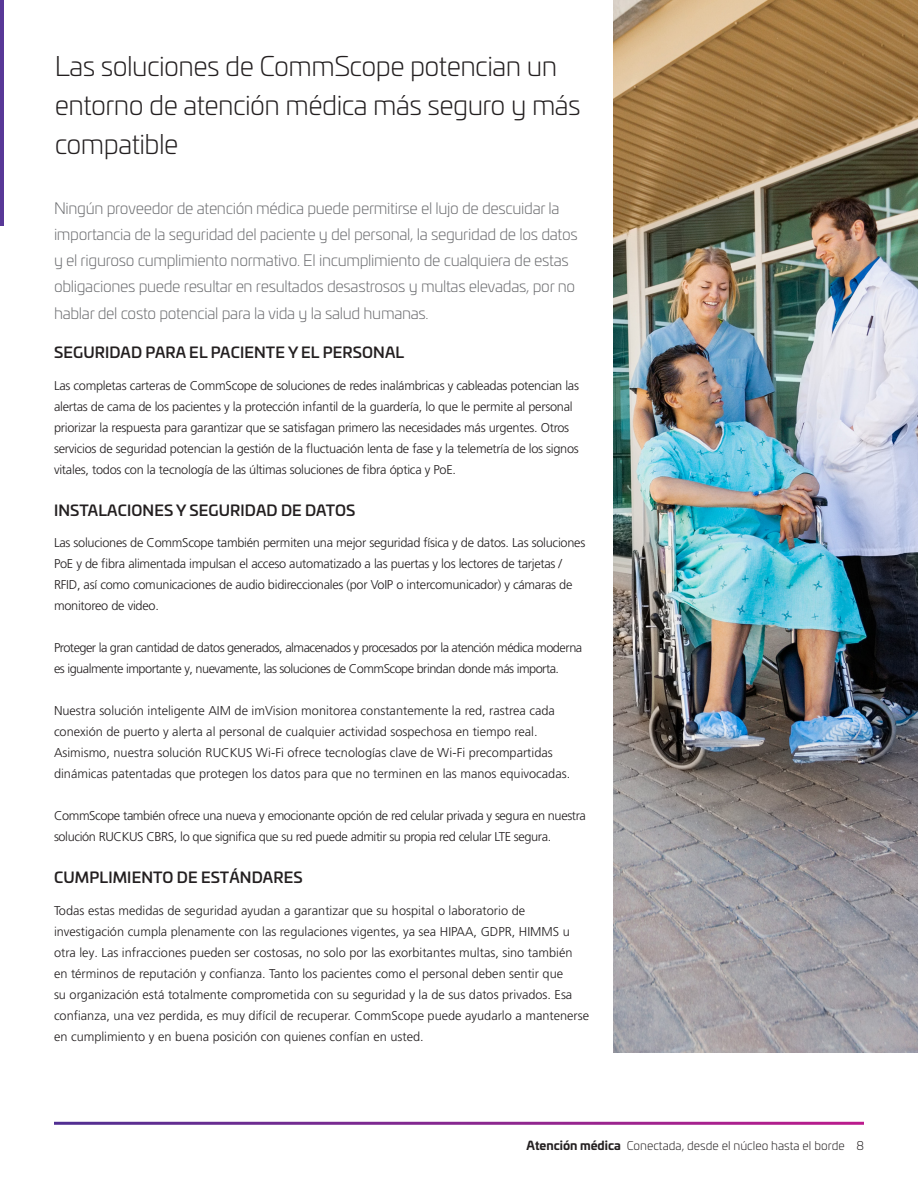
<style>
.page{position:relative;width:918px;height:1188px;background:#fff}
.page>*{position:absolute;margin:0;border:0;box-sizing:border-box;transform-origin:0 0}
.Main_Headline_18pt{font:300 27px/39px "Univia Pro";letter-spacing:-.02em;color:#231f20}
.Intro_body_11pt{font:300 15.75px/26.2px "Univia Pro";letter-spacing:-.02em;color:#6c6d70}
.Subhead_10pt_all_cap{font:500 15px "Univia Pro";letter-spacing:.01em;color:#231f20}
.Body_text_9pt{font:300 12.75px/21px "Frutiger LT Pro";letter-spacing:-.02em;color:#231f20}
.Body_text_9pt-2{font:300 12.75px/21px "Frutiger LT Pro";color:#231f20}
.Body_text_9pt-3{font:300 12.75px/21px "Frutiger LT Pro";letter-spacing:-.04em;color:#231f20}
.t1{font:300 12px "Univia Pro";color:#231f20}
.s1{font-weight:700}
</style>
<div class="page">
<hr style="left:0;top:0;width:3px;height:226px;background:#583897">
<img style="left:613px;top:0;width:305px;height:1053px">
<p class="Main_Headline_18pt" style="left:55px;top:45px;width:527px">Las soluciones de CommScope potencian un entorno de atención médica más seguro y más compatible</p>
<p class="Intro_body_11pt" style="left:54px;top:194px;width:525px">Ningún proveedor de atención médica puede permitirse el lujo de descuidar la importancia de la seguridad del paciente y del personal, la seguridad de los datos y el riguroso cumplimiento normativo. El incumplimiento de cualquiera de estas obligaciones puede resultar en resultados desastrosos y multas elevadas, por no hablar del costo potencial para la vida y la salud humanas.</p>
<p class="Subhead_10pt_all_cap" style="left:54px;top:341px;width:352px">SEGURIDAD PARA EL PACIENTE Y EL PERSONAL</p>
<p class="Body_text_9pt" style="left:54px;top:375px;width:527px">Las completas carteras de CommScope de soluciones de redes inalámbricas y cableadas potencian las alertas de cama de los pacientes y la protección infantil de la guardería, lo que le permite al personal priorizar la respuesta para garantizar que se satisfagan primero las necesidades más urgentes. Otros servicios de seguridad potencian la gestión de la fluctuación lenta de fase y la telemetría de los signos vitales, todos con la tecnología de las últimas soluciones de fibra óptica y PoE.</p>
<p class="Subhead_10pt_all_cap" style="left:54px;top:499px;width:303px">INSTALACIONES Y SEGURIDAD DE DATOS</p>
<p class="Body_text_9pt" style="left:54px;top:533px;width:533px">Las soluciones de CommScope también permiten una mejor seguridad física y de datos. Las soluciones PoE y de fibra alimentada impulsan el acceso automatizado a las puertas y los lectores de tarjetas / RFID, así como comunicaciones de audio bidireccionales (por VoIP o intercomunicador) y cámaras de monitoreo de video.</p>
<p class="Body_text_9pt-3" style="left:54px;top:638px;width:530px">Proteger la gran cantidad de datos generados, almacenados y procesados por la atención médica moderna es igualmente importante y, nuevamente, las soluciones de CommScope brindan donde más importa.</p>
<p class="Body_text_9pt-2" style="left:54px;top:701px;width:518px">Nuestra solución inteligente AIM de imVision monitorea constantemente la red, rastrea cada conexión de puerto y alerta al personal de cualquier actividad sospechosa en tiempo real.<br>Asimismo, nuestra solución RUCKUS Wi-Fi ofrece tecnologías clave de Wi-Fi precompartidas dinámicas patentadas que protegen los datos para que no terminen en las manos equivocadas.</p>
<p class="Body_text_9pt" style="left:54px;top:806px;width:534px">CommScope también ofrece una nueva y emocionante opción de red celular privada y segura en nuestra solución RUCKUS CBRS, lo que significa que su red puede admitir su propia red celular LTE segura.</p>
<p class="Subhead_10pt_all_cap" style="left:54px;top:866px;width:250px">CUMPLIMIENTO DE ESTÁNDARES</p>
<p class="Body_text_9pt-2" style="left:54px;top:900px;width:537px">Todas estas medidas de seguridad ayudan a garantizar que su hospital o laboratorio de investigación cumpla plenamente con las regulaciones vigentes, ya sea HIPAA, GDPR, HIMMS u otra ley. Las infracciones pueden ser costosas, no solo por las exorbitantes multas, sino también en términos de reputación y confianza. Tanto los pacientes como el personal deben sentir que<br>su organización está totalmente comprometida con su seguridad y la de sus datos privados. Esa confianza, una vez perdida, es muy difícil de recuperar. CommScope puede ayudarlo a mantenerse en cumplimiento y en buena posición con quienes confían en usted.</p>
<p class="t1" style="left:527px;top:1138px;width:339px"><span class="s1">Atención médica</span> Conectada, desde el núcleo hasta el borde 8</p>
</div>
